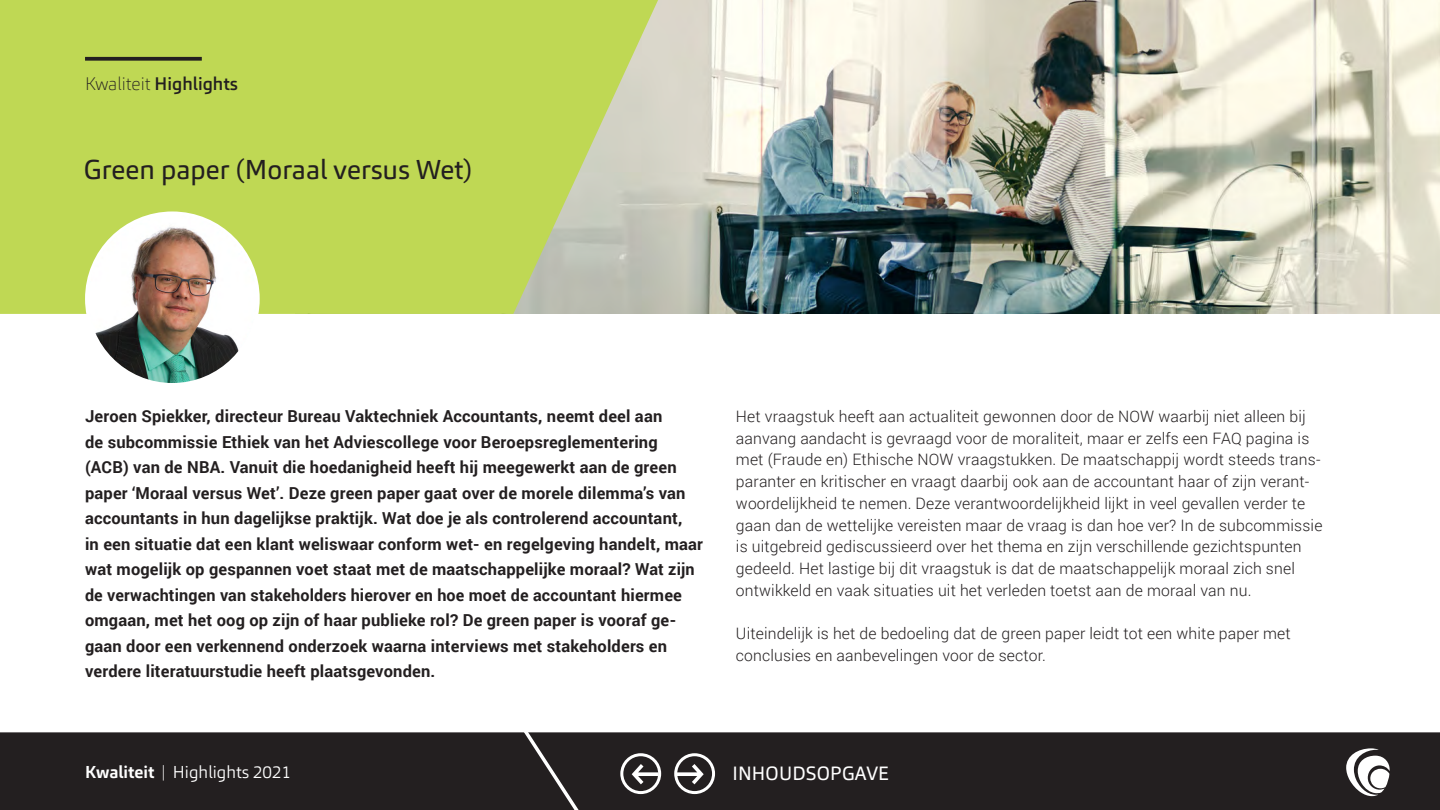
<style>
.page{position:relative;width:1440px;height:810px;background:#fff}
.page>*{position:absolute;margin:0;border:0;box-sizing:border-box;transform-origin:0 0}
.t1{font:27px "Carnac";color:#231f20}
.t2{font:18.98px "Carnac";letter-spacing:.01em;color:#fff}
.t3{font:500 18px "Carnac";color:#231f20}
.t4{font:300 17.02px "Carnac";color:#fff}
.SUBHEAD_1{font:700 16.5px/25.5px "Roboto";letter-spacing:.01em;color:#231f20}
.SUBHEAD_1-2{font:300 15.75px/21.8px "Roboto";letter-spacing:.01em;color:#231f20}
.s1{font-weight:100}
.s2{font-weight:700}
</style>
<div class="page">
<img style="left:658px;top:0;width:782px;height:314px">
<svg style="left:0;top:0;width:658px;height:314px;background:#bfd660"></svg>
<svg style="left:85px;top:57px;width:117px;height:4px"></svg>
<div style="left:496px;top:732px;width:944px;height:78px;background:#231f20"></div>
<div style="left:0;top:732px;width:579px;height:78px;background:#231f20"></div>
<div style="left:620px;top:753px;width:41px;height:41px;border:3px solid #fff;border-radius:50%"></div>
<svg style="left:632px;top:764px;width:27px;height:20px"></svg>
<div style="left:674px;top:753px;width:41px;height:41px;border:3px solid #fff;border-radius:50%"></div>
<svg style="left:677px;top:764px;width:27px;height:20px"></svg>
<svg style="left:1346px;top:748px;width:44px;height:48px"></svg>
<img style="left:87px;top:213px;width:171px;height:172px;border-radius:86px">
<p class="t3" style="left:85px;top:72px;width:154px"><span class="s1">Kwaliteit</span> Highlights</p>
<p class="t1" style="left:84px;top:152px;width:390px">Green paper (Moraal versus Wet)</p>
<p class="SUBHEAD_1" style="left:85px;top:403px;width:619px">Jeroen Spiekker, directeur Bureau Vaktechniek Accountants, neemt deel aan<br>de subcommissie Ethiek van het Adviescollege voor Beroepsreglementering (ACB) van de NBA. Vanuit die hoedanigheid heeft hij meegewerkt aan de green paper ‘Moraal versus Wet’. Deze green paper gaat over de morele dilemma’s van accountants in hun dagelijkse praktijk. Wat doe je als controlerend accountant,<br>in een situatie dat een klant weliswaar conform wet- en regelgeving handelt, maar wat mogelijk op gespannen voet staat met de maatschappelijke moraal? Wat zijn de verwachtingen van stakeholders hierover en hoe moet de accountant hiermee omgaan, met het oog op zijn of haar publieke rol? De green paper is vooraf ge&shy;gaan door een verkennend onderzoek waarna interviews met stakeholders en verdere literatuurstudie heeft plaatsgevonden.</p>
<p class="SUBHEAD_1-2" style="left:736px;top:405px;width:588px">Het vraagstuk heeft aan actualiteit gewonnen door de NOW waarbij niet alleen bij aanvang aandacht is gevraagd voor de moraliteit, maar er zelfs een FAQ pagina is met (Fraude en) Ethische NOW vraagstukken. De maatschappij wordt steeds trans&shy;paranter en kritischer en vraagt daarbij ook aan de accountant haar of zijn verant&shy;woordelijkheid te nemen. Deze verantwoordelijkheid lijkt in veel gevallen verder te gaan dan de wettelijke vereisten maar de vraag is dan hoe ver? In de subcommissie is uitgebreid gediscussieerd over het thema en zijn verschillende gezichtspunten gedeeld. Het lastige bij dit vraagstuk is dat de maatschappelijk moraal zich snel ontwikkeld en vaak situaties uit het verleden toetst aan de moraal van nu.</p>
<p class="SUBHEAD_1-2" style="left:736px;top:622px;width:556px">Uiteindelijk is het de bedoeling dat de green paper leidt tot een white paper met conclusies en aanbevelingen voor de sector.</p>
<p class="t4" style="left:85px;top:761px;width:208px"><span class="s2">Kwaliteit</span> <span class="s1">|</span> Highlights 2021</p>
<p class="t2" style="left:732px;top:761px;width:158px">INHOUDSOPGAVE</p>
</div>
